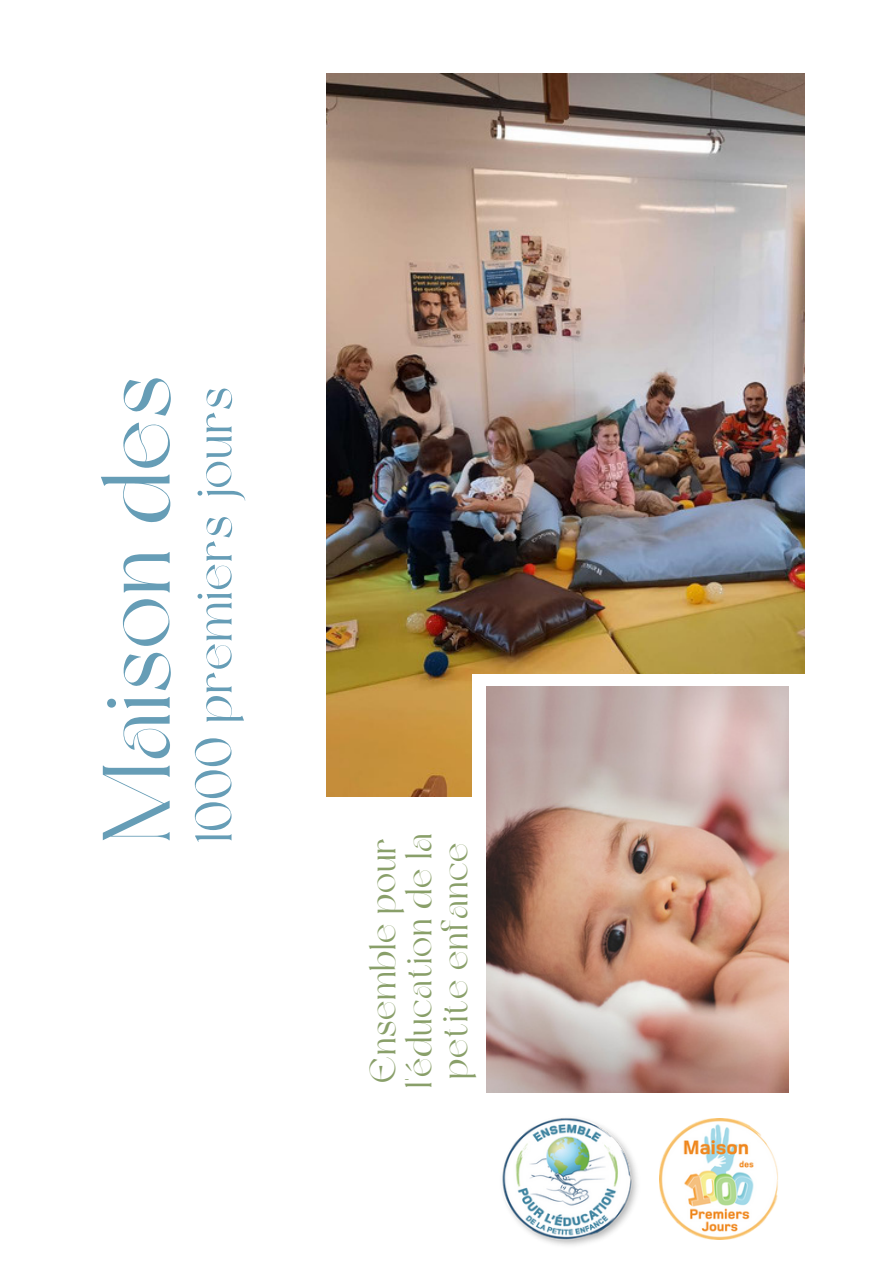
<style>
.page{position:relative;width:893px;height:1264px;background:#fff}
.page>*{position:absolute;margin:0;border:0;box-sizing:border-box;transform-origin:0 0}
.t1{font:95.1px "Dream Avenue";letter-spacing:.02em;color:#669db6}
.t2{font:51.75px "Dream Avenue";letter-spacing:.02em;color:#669db6}
.t3{font:36.75px/36px "Dream Avenue";letter-spacing:.02em;color:#899f69}
</style>
<div class="page">
<img style="left:326px;top:73px;width:478px;height:723px">
<div style="left:472px;top:674px;width:390px;height:552px;background:#fff"></div>
<img style="left:487px;top:686px;width:301px;height:406px">
<img style="left:502px;top:1118px;width:136px;height:127px">
<img style="left:659px;top:1118px;width:119px;height:121px">
<h1 class="t1" style="left:98px;top:843px;width:469px;rotate:-90deg">Maison des</h1>
<h2 class="t2" style="left:193px;top:843px;width:458px;rotate:-90deg">1000 premiers jours</h2>
<p class="t3" style="left:368px;top:1087px;width:256px;rotate:-90deg">Ensemble pour l'éducation de la petite enfance</p>
</div>
